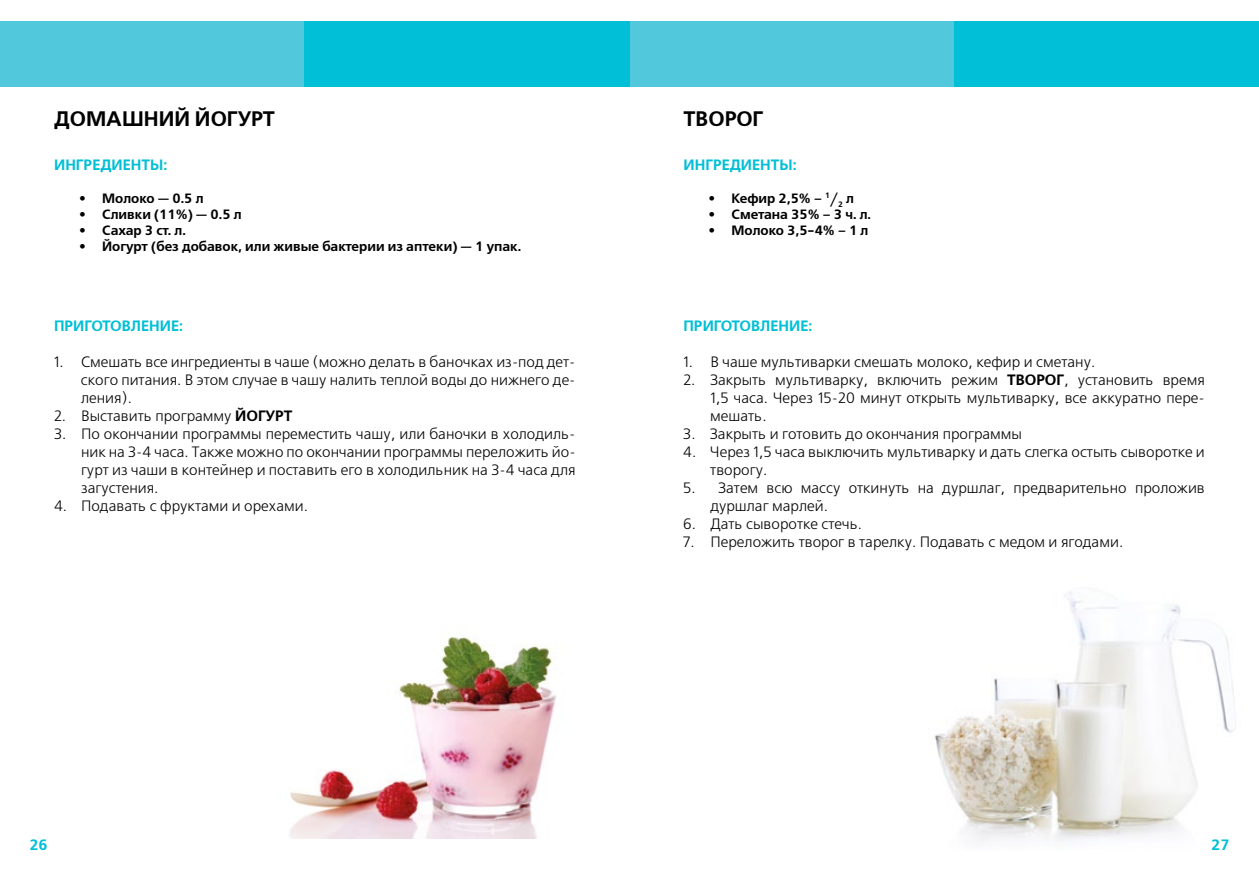
<style>
.page{position:relative;width:1259px;height:893px;background:#fff}
.page>*{position:absolute;margin:0;border:0;box-sizing:border-box;transform-origin:0 0}
.t1{font:700 21px "Free Set C";color:#000}
.t2{font:15px/18px "Free Set C";color:#000;text-align:justify}
.t3{font:700 15px "Free Set C";color:#00bfd6}
.t4{font:700 13.5px "Free Set C";color:#000}
.s1{font-weight:700}
</style>
<div class="page">
<img style="left:934px;top:592px;width:300px;height:250px">
<img style="left:290px;top:636px;width:266px;height:203px">
<div style="left:629px;top:21px;width:326px;height:66px;background:#52c8dc"></div>
<div style="left:0;top:21px;width:304px;height:66px;background:#52c8dc"></div>
<div style="left:955px;top:21px;width:304px;height:66px;background:#00bfd6"></div>
<div style="left:304px;top:21px;width:325px;height:66px;background:#00bfd6"></div>
<h1 class="t1" style="left:54px;top:106px;width:50px">Домашни</h1>
<h1 class="t1" style="left:174px;top:106px;width:102px">й йогурт</h1>
<p class="t3" style="left:54px;top:156px;width:115px">ИНГРЕДИЕНТЫ:</p>
<p class="t4" style="left:80px;top:190px;width:125px">• Молоко — 0.5 л</p>
<p class="t4" style="left:80px;top:206px;width:164px">• Сливки (11%) — 0.5 л</p>
<p class="t4" style="left:80px;top:222px;width:108px">• Сахар 3 ст. л.</p>
<p class="t4" style="left:80px;top:238px;width:16px">• Й</p>
<p class="t4" style="left:112px;top:238px;width:410px">огурт (без добавок, или живые бактерии из аптеки) — 1 упак.</p>
<p class="t3" style="left:54px;top:317px;width:48px">ПРИГОТОВЛЕ</p>
<p class="t3" style="left:149px;top:317px;width:35px">НИЕ:</p>
<p class="t2" style="left:81px;top:354px;width:496px;text-indent:-27px">1. Смешать все ингредиенты в чаше (можно делать в баночках из-под дет&shy;ского питания. В этом случае в чашу налить теплой воды до нижнего де&shy;ления).</p>
<p class="t2" style="left:54px;top:408px;width:240px">2. Выставить программу <span class="s1">Йогурт</span></p>
<p class="t2" style="left:81px;top:426px;width:496px;text-indent:-27px">3. По окончании программы переместить чашу, или баночки в холодиль&shy;ник на 3-4 часа. Также можно по окончании программы переложить йо&shy;гурт из чаши в контейнер и поставить его в холодильник на 3-4 часа для загустения.</p>
<p class="t2" style="left:54px;top:498px;width:255px">4. Подавать с фруктами и орехами.</p>
<h1 class="t1" style="left:683px;top:106px;width:80px">Творог</h1>
<p class="t3" style="left:683px;top:156px;width:115px">ИНГРЕДИЕНТЫ:</p>
<p class="t4" style="left:709px;top:190px;width:147px">• кефир 2,5% – <sup>1</sup>/<sub>2</sub> л</p>
<p class="t4" style="left:709px;top:206px;width:164px">• сметана 35% – 3 ч. л.</p>
<p class="t4" style="left:709px;top:222px;width:161px">• молоко 3,5-4% – 1 л</p>
<p class="t3" style="left:683px;top:317px;width:48px">ПРИГОТОВЛЕ</p>
<p class="t3" style="left:778px;top:317px;width:35px">НИЕ:</p>
<p class="t2" style="left:683px;top:354px;width:413px">1. В чаше мультиварки смешать молоко, кефир и сметану.</p>
<p class="t2" style="left:710px;top:372px;width:496px;text-indent:-27px">2. Закрыть мультиварку, включить режим <span class="s1">Творог</span>, установить время 1,5 часа. Через 15-20 минут открыть мультиварку, все аккуратно пере&shy;мешать.</p>
<p class="t2" style="left:683px;top:426px;width:340px">3. Закрыть и готовить до окончания программы</p>
<p class="t2" style="left:710px;top:444px;width:496px;text-indent:-27px">4. Через 1,5 часа выключить мультиварку и дать слегка остыть сыворотке и творогу.</p>
<p class="t2" style="left:710px;top:480px;width:496px;text-indent:-27px">5. Затем всю массу откинуть на дуршлаг, предварительно проложив дуршлаг марлей.</p>
<p class="t2" style="left:683px;top:516px;width:180px">6. Дать сыворотке стечь.</p>
<p class="t2" style="left:683px;top:534px;width:441px">7. Переложить творог в тарелку. Подавать с медом и ягодами.</p>
<p class="t3" style="left:29px;top:836px;width:20px">26</p>
<p class="t3" style="left:1211px;top:836px;width:20px">27</p>
</div>
